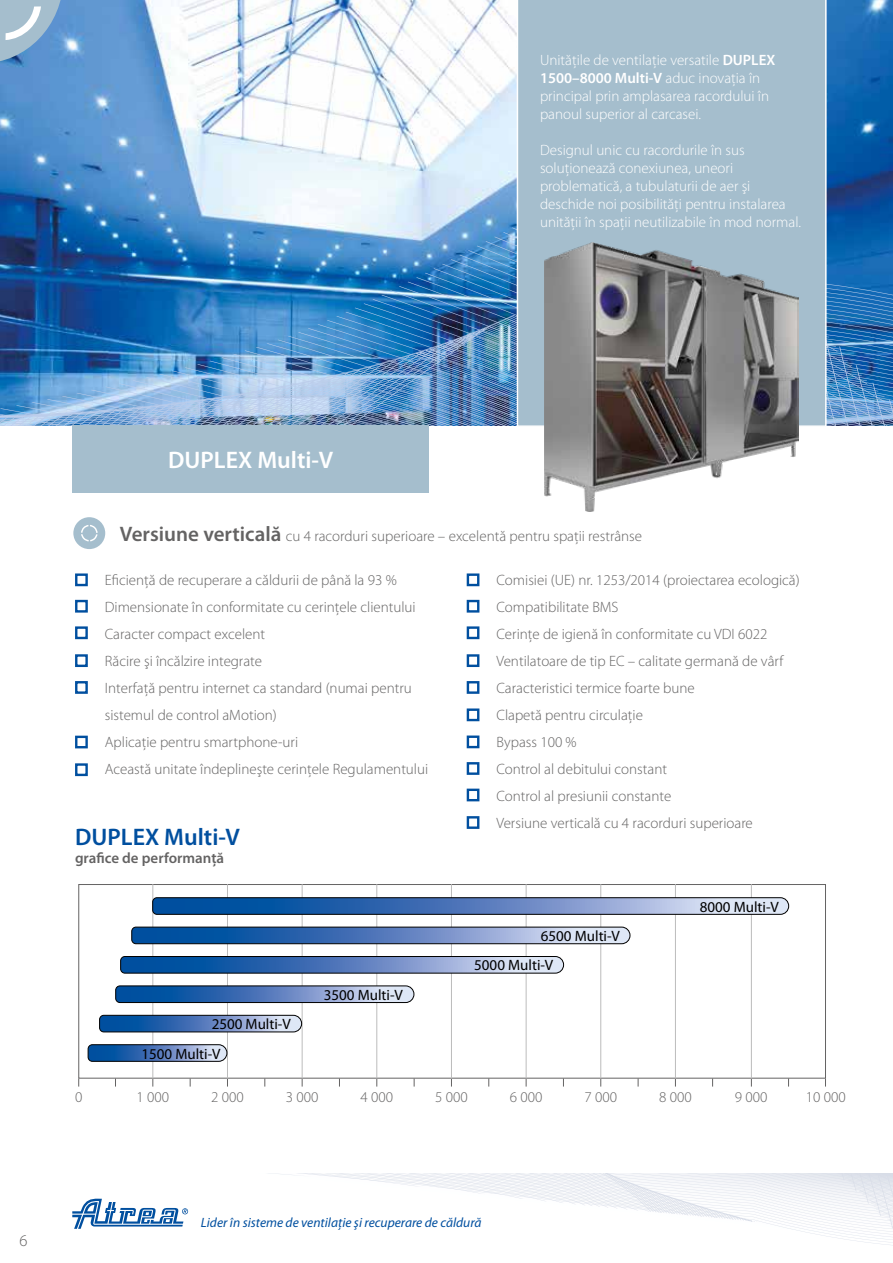
<style>
.page{position:relative;width:893px;height:1263px;background:#fff}
.page>*{position:absolute;margin:0;border:0;box-sizing:border-box;transform-origin:0 0}
.t1{font:600 24px "Myriad Pro";color:#fff}
.t2{font:600 24px "Myriad Pro";color:#004f9f}
.t3{font:300 16.5px "Myriad Pro";color:#646363}
.t4{font:300 15px/27px "Myriad Pro";color:#646363}
.t5{font:300 15px/18px "Myriad Pro";color:#fff}
.t6{font:15px/29.4px "Myriad Pro";color:#000}
.t7{font:600 15px "Myriad Pro";color:#646363}
.t8{font:italic 13.5px "Myriad Pro";color:#004f9f}
.s1{font-weight:600}
.s2{font-weight:600;font-size:21px}
</style>
<div class="page">
<img style="left:0;top:0;width:893px;height:155px">
<div style="left:517px;top:0;width:310px;height:427px;background:#a5becd"></div>
<div style="left:72px;top:425px;width:357px;height:68px;background:#a5becd"></div>
<img style="left:0;top:155px;width:893px;height:271px">
<svg style="left:0;top:0;width:63px;height:63px;background:#90b2d0"></svg>
<div style="left:75px;top:573px;width:13px;height:13px;border:2px solid #004f9f"></div>
<div style="left:75px;top:626px;width:13px;height:13px;border:2px solid #004f9f"></div>
<div style="left:75px;top:654px;width:13px;height:13px;border:2px solid #004f9f"></div>
<div style="left:75px;top:681px;width:13px;height:13px;border:2px solid #004f9f"></div>
<div style="left:75px;top:763px;width:13px;height:13px;border:2px solid #004f9f"></div>
<div style="left:75px;top:736px;width:13px;height:12px;border:2px solid #004f9f"></div>
<div style="left:75px;top:600px;width:13px;height:13px;border:2px solid #004f9f"></div>
<div style="left:467px;top:573px;width:12px;height:13px;border:2px solid #004f9f"></div>
<div style="left:467px;top:626px;width:12px;height:13px;border:2px solid #004f9f"></div>
<div style="left:467px;top:654px;width:12px;height:13px;border:2px solid #004f9f"></div>
<div style="left:467px;top:708px;width:12px;height:13px;border:2px solid #004f9f"></div>
<div style="left:467px;top:681px;width:12px;height:13px;border:2px solid #004f9f"></div>
<div style="left:467px;top:600px;width:12px;height:13px;border:2px solid #004f9f"></div>
<div style="left:467px;top:735px;width:12px;height:13px;border:2px solid #004f9f"></div>
<div style="left:467px;top:762px;width:12px;height:13px;border:2px solid #004f9f"></div>
<div style="left:73px;top:517px;width:32px;height:32px;background:#a5becd;border-radius:50%"></div>
<svg style="left:81px;top:525px;width:17px;height:16px"></svg>
<div style="left:467px;top:789px;width:12px;height:12px;border:2px solid #004f9f"></div>
<img style="left:545px;top:242px;width:254px;height:269px">
<div style="left:467px;top:816px;width:12px;height:13px;border:2px solid #004f9f"></div>
<svg style="left:72px;top:1174px;width:821px;height:72px"></svg>
<div style="left:78px;top:884px;width:748px;height:194px;border:1px solid #646363"></div>
<hr style="left:153px;top:884px;width:1px;height:194px;background:#bcbcbc">
<hr style="left:227px;top:884px;width:1px;height:194px;background:#bcbcbc">
<hr style="left:302px;top:884px;width:1px;height:194px;background:#bcbcbc">
<hr style="left:377px;top:884px;width:1px;height:194px;background:#bcbcbc">
<hr style="left:451px;top:884px;width:1px;height:194px;background:#bcbcbc">
<hr style="left:526px;top:884px;width:1px;height:194px;background:#bcbcbc">
<hr style="left:600px;top:884px;width:1px;height:194px;background:#bcbcbc">
<hr style="left:751px;top:884px;width:1px;height:194px;background:#bcbcbc">
<hr style="left:675px;top:884px;width:1px;height:194px;background:#bcbcbc">
<svg style="left:152px;top:897px;width:637px;height:18px;background:#577bad"></svg>
<svg style="left:131px;top:927px;width:499px;height:17px;background:#587eb2"></svg>
<svg style="left:120px;top:956px;width:444px;height:17px;background:#577db2"></svg>
<svg style="left:115px;top:985px;width:299px;height:18px;background:#587cad"></svg>
<svg style="left:99px;top:1015px;width:203px;height:17px;background:#587db1"></svg>
<svg style="left:88px;top:1044px;width:139px;height:18px;background:#567aac"></svg>
<p class="t5" style="left:540px;top:52px;width:237px">Unităţile de ventilaţie versatile <span class="s1">DUPLEX 1500–8000 Multi-V</span> aduc inovaţia în principal prin amplasarea racordului în panoul superior al carcasei.</p>
<p class="t5" style="left:540px;top:142px;width:262px">Designul unic cu racordurile în sus soluţionează conexiunea, uneori problematică, a tubulaturii de aer şi deschide noi posibilităţi pentru instalarea unităţii în spaţii neutilizabile în mod normal.</p>
<p class="t3" style="left:20px;top:1231px;width:10px">6</p>
<h1 class="t1" style="left:168px;top:447px;width:166px">DUPLEX Multi-V</h1>
<p class="t4" style="left:120px;top:523px;width:524px"><span class="s2">Versiune verticală</span> cu 4 racorduri superioare – excelentă pentru spaţii restrânse</p>
<p class="t4" style="left:105px;top:566px;width:325px">Eficienţă de recuperare a căldurii de până la 93 % Dimensionate în conformitate cu cerinţele clientului Caracter compact excelent<br>Răcire şi încălzire integrate<br>Interfaţă pentru internet ca standard (numai pentru sistemul de control aMotion)<br>Aplicaţie pentru smartphone-uri<br>Această unitate îndeplineşte cerinţele Regulamentului</p>
<p class="t4" style="left:496px;top:566px;width:305px">Comisiei (UE) nr. 1253/2014 (proiectarea ecologică)<br>Compatibilitate BMS<br>Cerinţe de igienă în conformitate cu VDI 6022<br>Ventilatoare de tip EC – calitate germană de vârf Caracteristici termice foarte bune<br>Clapetă pentru circulaţie<br>Bypass 100 %<br>Control al debitului constant<br>Control al presiunii constante<br>Versiune verticală cu 4 racorduri superioare</p>
<h1 class="t2" style="left:75px;top:823px;width:166px">DUPLEX Multi-V</h1>
<p class="t7" style="left:75px;top:849px;width:151px">grafice de performanţă</p>
<p class="t6" style="left:141px;top:1010px;width:151px;text-indent:70px">2500 Multi-V<br>1500 Multi-V</p>
<p class="t6" style="left:324px;top:980px;width:81px">3500 Multi-V</p>
<p class="t6" style="left:474px;top:921px;width:147px;text-indent:67px">6500 Multi-V<br>5000 Multi-V</p>
<p class="t6" style="left:700px;top:892px;width:81px">8000 Multi-V</p>
<p class="t4" style="left:75px;top:1084px;width:9px">0</p>
<p class="t4" style="left:137px;top:1084px;width:34px">1 000</p>
<p class="t4" style="left:211px;top:1084px;width:34px">2 000</p>
<p class="t4" style="left:286px;top:1084px;width:34px">3 000</p>
<p class="t4" style="left:361px;top:1084px;width:34px">4 000</p>
<p class="t4" style="left:435px;top:1084px;width:34px">5 000</p>
<p class="t4" style="left:510px;top:1084px;width:34px">6 000</p>
<p class="t4" style="left:584px;top:1084px;width:34px">7 000</p>
<p class="t4" style="left:659px;top:1084px;width:34px">8 000</p>
<p class="t4" style="left:735px;top:1084px;width:34px">9 000</p>
<p class="t4" style="left:806px;top:1084px;width:41px">10 000</p>
<p class="t8" style="left:201px;top:1215px;width:282px">Lider în sisteme de ventilaţie şi recuperare de căldură</p>
</div>
